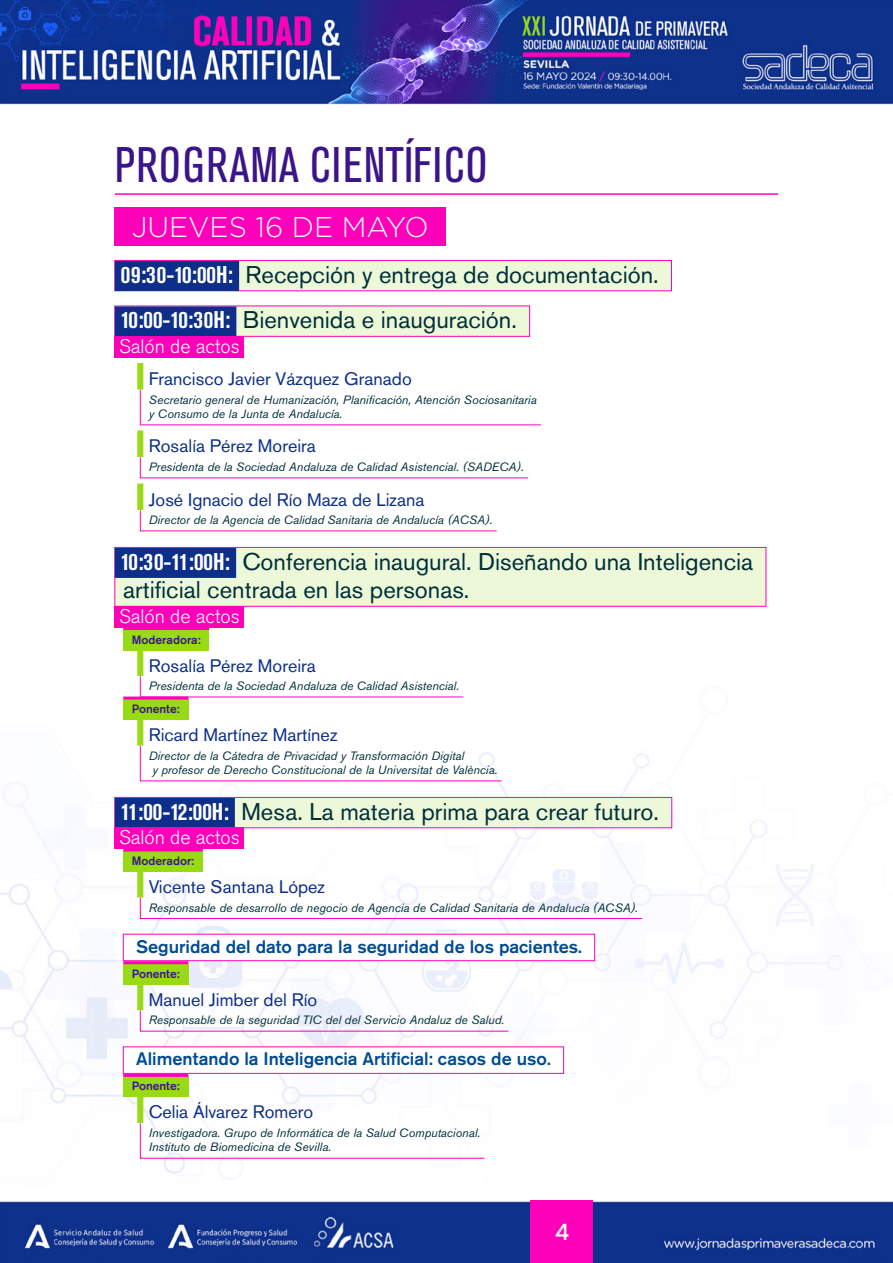
<style>
.page{position:relative;width:893px;height:1263px;background:#fff}
.page>*{position:absolute;margin:0;border:0;box-sizing:border-box;transform-origin:0 0}
.t1{font:condensed 49.5px "Akzidenz Grotesk BE";letter-spacing:.02em;color:#3a1589}
.t2{font:300 28.5px "Gotham";color:#fff}
.t3{font:24px/45.5px "Akzidenz Grotesk BE";color:#002f3a}
.t4{font:500 22.5px "Poppins";color:#fff}
.t5{font:300 19.5px "Akzidenz Grotesk BE";color:#fff}
.t6{font:18px "Akzidenz Grotesk BE";color:#0d2f89}
.t7{font:500 18px "Akzidenz Grotesk BE";color:#004b93}
.t8{font:italic 12px/14.4px "Akzidenz Grotesk BE";color:#002f3a}
.t9{font:500 12px "Akzidenz Grotesk BE";color:#3a1589}
.s1{font-weight:700;font-stretch:condensed;color:#fff}
</style>
<div class="page">
<img style="left:0;top:0;width:893px;height:1263px">
<div style="left:531px;top:1201px;width:62px;height:62px;background:#ff00ba"></div>
<hr style="left:115px;top:193px;width:663px;height:2px;background:#ff00ba">
<div style="left:115px;top:208px;width:331px;height:38px;background:#ff00ba"></div>
<div style="left:114px;top:260px;width:558px;height:31px;background:#ecf8d7;border:1px solid #ff00ba"></div>
<div style="left:115px;top:261px;width:124px;height:30px;background:#0d2f89"></div>
<div style="left:114px;top:306px;width:416px;height:31px;background:#ecf8d7;border:1px solid #ff00ba"></div>
<div style="left:115px;top:306px;width:121px;height:30px;background:#0d2f89"></div>
<div style="left:115px;top:336px;width:129px;height:22px;background:#ff00ba"></div>
<div style="left:137px;top:363px;width:6px;height:27px;background:#98da14"></div>
<svg style="left:140px;top:389px;width:402px;height:37px"></svg>
<div style="left:137px;top:430px;width:6px;height:27px;background:#98da14"></div>
<svg style="left:140px;top:457px;width:389px;height:22px"></svg>
<div style="left:137px;top:483px;width:6px;height:27px;background:#98da14"></div>
<svg style="left:140px;top:510px;width:357px;height:22px"></svg>
<div style="left:114px;top:547px;width:652px;height:60px;background:#ecf8d7;border:1px solid #ff00ba"></div>
<div style="left:115px;top:548px;width:121px;height:30px;background:#0d2f89"></div>
<div style="left:115px;top:606px;width:129px;height:22px;background:#ff00ba"></div>
<div style="left:123px;top:630px;width:86px;height:20px;background:#98da14"></div>
<hr style="left:123px;top:627px;width:86px;height:3px;background:#ff00ba">
<div style="left:137px;top:649px;width:6px;height:27px;background:#98da14"></div>
<svg style="left:140px;top:676px;width:324px;height:22px"></svg>
<div style="left:123px;top:699px;width:65px;height:21px;background:#98da14"></div>
<hr style="left:123px;top:696px;width:65px;height:3px;background:#ff00ba">
<div style="left:137px;top:719px;width:6px;height:27px;background:#98da14"></div>
<svg style="left:140px;top:745px;width:362px;height:37px"></svg>
<div style="left:114px;top:797px;width:558px;height:31px;background:#ecf8d7;border:1px solid #ff00ba"></div>
<div style="left:115px;top:798px;width:120px;height:30px;background:#0d2f89"></div>
<div style="left:115px;top:828px;width:129px;height:21px;background:#ff00ba"></div>
<div style="left:123px;top:851px;width:80px;height:21px;background:#98da14"></div>
<hr style="left:123px;top:848px;width:80px;height:3px;background:#ff00ba">
<div style="left:137px;top:871px;width:6px;height:26px;background:#98da14"></div>
<svg style="left:140px;top:897px;width:503px;height:22px"></svg>
<div style="left:119px;top:934px;width:476px;height:27px;background:#fff"></div>
<div style="left:123px;top:934px;width:472px;height:27px;border:1px solid #ff00ba"></div>
<div style="left:123px;top:964px;width:65px;height:20px;background:#98da14"></div>
<hr style="left:123px;top:961px;width:65px;height:3px;background:#ff00ba">
<div style="left:137px;top:984px;width:6px;height:26px;background:#98da14"></div>
<svg style="left:140px;top:1010px;width:369px;height:22px"></svg>
<div style="left:119px;top:1047px;width:445px;height:26px;background:#fff"></div>
<div style="left:123px;top:1046px;width:441px;height:28px;border:1px solid #ff00ba"></div>
<div style="left:123px;top:1077px;width:65px;height:20px;background:#98da14"></div>
<hr style="left:123px;top:1074px;width:65px;height:3px;background:#ff00ba">
<div style="left:137px;top:1096px;width:6px;height:27px;background:#98da14"></div>
<svg style="left:140px;top:1122px;width:345px;height:37px"></svg>
<h1 class="t1" style="left:115px;top:137px;width:374px">PROGRAMA CIENTÍFICO</h1>
<h2 class="t2" style="left:132px;top:212px;width:299px">JUEVES 16 DE MAYO</h2>
<h3 class="t3" style="left:121px;top:252px;width:539px"><span class="s1">09:30-10:00H:</span> Recepción y entrega de documentación.<br><span class="s1">10:00-10:30H:</span> Bienvenida e inauguración.</h3>
<h3 class="t5" style="left:119px;top:335px;width:122px">Salón de actos</h3>
<h3 class="t6" style="left:149px;top:368px;width:264px">Francisco Javier Vázquez Granado</h3>
<p class="t8" style="left:149px;top:392px;width:389px">Secretario general de Humanización, Planificación, Atención Sociosanitaria y Consumo de la Junta de Andalucía.</p>
<h3 class="t6" style="left:149px;top:435px;width:168px">Rosalía Pérez Moreira</h3>
<p class="t8" style="left:149px;top:460px;width:377px">Presidenta de la Sociedad Andaluza de Calidad Asistencial. (SADECA).</p>
<h3 class="t6" style="left:149px;top:488px;width:277px">José Ignacio del Río Maza de Lizana</h3>
<p class="t8" style="left:149px;top:513px;width:345px">Director de la Agencia de Calidad Sanitaria de Andalucía (ACSA).</p>
<h3 class="t3" style="left:121px;top:547px;width:634px;line-height:28.5px"><span class="s1">10:30-11:00H:</span> Conferencia inaugural. Diseñando una Inteligencia artificial centrada en las personas.</h3>
<h3 class="t5" style="left:119px;top:605px;width:122px">Salón de actos</h3>
<p class="t9" style="left:132px;top:632px;width:70px">Moderadora:</p>
<h3 class="t6" style="left:149px;top:654px;width:168px">Rosalía Pérez Moreira</h3>
<p class="t8" style="left:149px;top:679px;width:312px">Presidenta de la Sociedad Andaluza de Calidad Asistencial.</p>
<p class="t9" style="left:132px;top:701px;width:49px">Ponente:</p>
<h3 class="t6" style="left:149px;top:724px;width:190px">Ricard Martínez Martínez</h3>
<p class="t8" style="left:149px;top:748px;width:350px">Director de la Cátedra de Privacidad y Transformación Digital<br>y profesor de Derecho Constitucional de la Universitat de València.</p>
<h3 class="t3" style="left:121px;top:789px;width:540px"><span class="s1">11:00-12:00H:</span> Mesa. La materia prima para crear futuro.</h3>
<h3 class="t5" style="left:119px;top:827px;width:122px">Salón de actos</h3>
<p class="t9" style="left:132px;top:853px;width:64px">Moderador:</p>
<h3 class="t6" style="left:149px;top:876px;width:178px">Vicente Santana López</h3>
<p class="t8" style="left:149px;top:900px;width:491px">Responsable de desarrollo de negocio de Agencia de Calidad Sanitaria de Andalucía (ACSA).</p>
<h3 class="t7" style="left:136px;top:935px;width:447px">Seguridad del dato para la seguridad de los pacientes.</h3>
<p class="t9" style="left:132px;top:966px;width:49px">Ponente:</p>
<h3 class="t6" style="left:149px;top:989px;width:170px">Manuel Jimber del Río</h3>
<p class="t8" style="left:149px;top:1013px;width:357px">Responsable de la seguridad TIC del del Servicio Andaluz de Salud.</p>
<h3 class="t7" style="left:136px;top:1048px;width:416px">Alimentando la Inteligencia Artificial: casos de uso.</h3>
<p class="t9" style="left:132px;top:1079px;width:49px">Ponente:</p>
<h3 class="t6" style="left:149px;top:1101px;width:166px">Celia Álvarez Romero</h3>
<p class="t8" style="left:149px;top:1126px;width:333px">Investigadora. Grupo de Informática de la Salud Computacional.<br>Instituto de Biomedicina de Sevilla.</p>
<h3 class="t4" style="left:555px;top:1218px;width:16px">4</h3>
</div>
